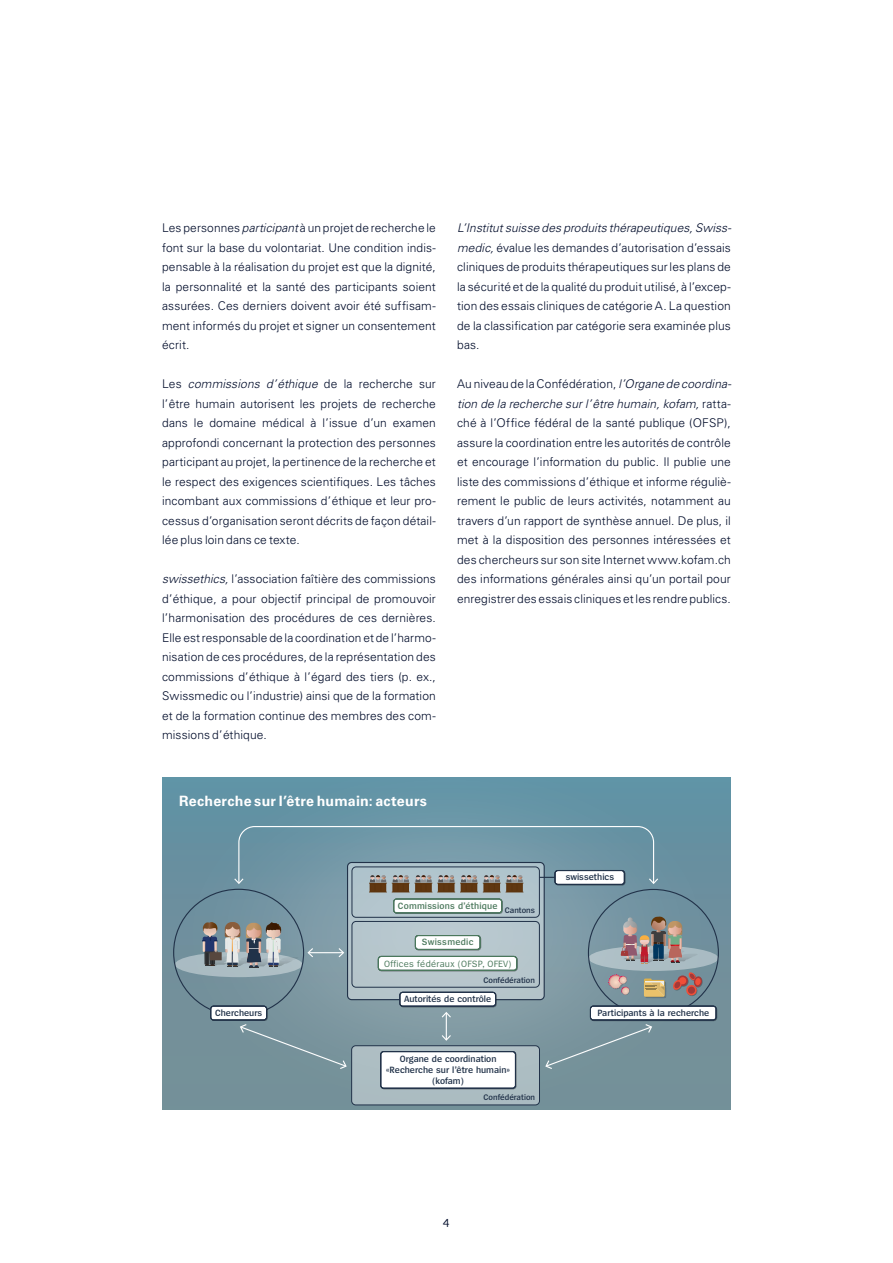
<style>
.page{position:relative;width:893px;height:1263px;background:#fff}
.page>*{position:absolute;margin:0;border:0;box-sizing:border-box;transform-origin:0 0}
.t1{font:700 14.25px "Univers LT";letter-spacing:.015em;color:#fff}
.t2{font:300 12px/19.5px "Univers LT";letter-spacing:.01em;color:#000c2a;text-align:justify}
.t3{font:12px "Maven Pro";color:#000c2a}
.t4{font:600 9.45px/10.8px "Spiegel";color:#213249;text-align:center}
.t5{font:600 9.45px "Spiegel";letter-spacing:.015em;color:#4c795d}
.t6{font:9.45px "Spiegel";letter-spacing:.03em;color:#4c795d}
.t7{font:600 8.4px "Spiegel";color:#213249}
.s1{font-style:italic}
</style>
<div class="page">
<svg style="left:162px;top:777px;width:569px;height:332px;background:#6f929f"></svg>
<div style="left:175px;top:952px;width:127px;height:25px;background:#abbcc3;border-radius:50%"></div>
<svg style="left:203px;top:921px;width:96px;height:47px;background:#8e9497"></svg>
<div style="left:211px;top:1006px;width:56px;height:14px;background:#fff;border-radius:3px"></div>
<div style="left:210px;top:1006px;width:57px;height:14px;border:1px solid #213249;border-radius:3px"></div>
<svg style="left:348px;top:862px;width:196px;height:138px;background:#b0c0c7"></svg>
<div style="left:347px;top:862px;width:198px;height:138px;border:1px solid #213249;border-radius:4px"></div>
<div style="left:400px;top:992px;width:97px;height:15px;border:1px solid #231f20;border-radius:3px"></div>
<div style="left:400px;top:992px;width:96px;height:14px;background:#fff;border-radius:3px"></div>
<div style="left:399px;top:992px;width:97px;height:14px;border:1px solid #213249;border-radius:3px"></div>
<div style="left:400px;top:992px;width:96px;height:14px;border:1px solid #213249;border-radius:3px"></div>
<div style="left:352px;top:867px;width:188px;height:50px;border:1px solid #213249;border-radius:4px"></div>
<div style="left:394px;top:899px;width:108px;height:15px;border:1px solid #231f20;border-radius:3px"></div>
<div style="left:394px;top:899px;width:108px;height:14px;background:#fff;border-radius:3px"></div>
<div style="left:393px;top:899px;width:109px;height:14px;border:1px solid #213249;border-radius:3px"></div>
<div style="left:393px;top:898px;width:109px;height:15px;border:1px solid #4c795d;border-radius:3px"></div>
<div style="left:352px;top:921px;width:188px;height:66px;border:1px solid #213249;border-radius:4px"></div>
<div style="left:378px;top:956px;width:139px;height:14px;background:#fff;border-radius:3px"></div>
<div style="left:378px;top:956px;width:139px;height:15px;border:1px solid #4c795d;border-radius:3px"></div>
<div style="left:415px;top:935px;width:65px;height:14px;background:#fff;border-radius:3px"></div>
<div style="left:415px;top:935px;width:65px;height:15px;border:1px solid #213249;border-radius:3px"></div>
<div style="left:415px;top:935px;width:66px;height:15px;border:1px solid #4c795d;border-radius:3px"></div>
<div style="left:352px;top:1046px;width:187px;height:59px;background:#abbcc2;border-radius:4px"></div>
<div style="left:351px;top:1045px;width:189px;height:60px;border:1px solid #213249;border-radius:4px"></div>
<div style="left:381px;top:1052px;width:135px;height:37px;border:1px solid #231f20;border-radius:3px"></div>
<div style="left:381px;top:1051px;width:134px;height:37px;background:#fff;border-radius:3px"></div>
<div style="left:381px;top:1051px;width:135px;height:37px;border:1px solid #213249;border-radius:3px"></div>
<svg style="left:234px;top:825px;width:424px;height:67px;background:#7c9aa6"></svg>
<hr style="left:309px;top:952px;width:34px;height:1px;background:#fff">
<svg style="left:307px;top:948px;width:6px;height:9px"></svg>
<svg style="left:339px;top:948px;width:5px;height:9px"></svg>
<svg style="left:442px;top:1012px;width:9px;height:29px"></svg>
<div style="left:545px;top:1024px;width:107px;height:45px;background:#76929b"></div>
<div style="left:588px;top:945px;width:130px;height:26px;background:#acbec5;border-radius:50%"></div>
<svg style="left:621px;top:916px;width:78px;height:48px;background:#8e8a8c"></svg>
<svg style="left:673px;top:972px;width:30px;height:25px"></svg>
<svg style="left:608px;top:974px;width:22px;height:21px"></svg>
<svg style="left:644px;top:978px;width:22px;height:20px"></svg>
<div style="left:590px;top:1006px;width:127px;height:15px;border:1px solid #231f20;border-radius:3px"></div>
<div style="left:590px;top:1006px;width:126px;height:14px;background:#fff;border-radius:3px"></div>
<div style="left:590px;top:1006px;width:126px;height:14px;border:1px solid #213249;border-radius:3px"></div>
<div style="left:240px;top:1024px;width:107px;height:45px;background:#76929b"></div>
<p class="t2" style="left:162px;top:218px;width:275px">Les personnes <span class="s1">participant</span> à un projet de recherche le font sur la base du volontariat. Une condition indis&shy;pensable à la réalisation du projet est que la dignité, la personnalité et la santé des participants soient assurées. Ces derniers doivent avoir été suffisam&shy;ment informés du projet et signer un consentement écrit.</p>
<p class="t2" style="left:162px;top:374px;width:275px">Les <span class="s1">commissions d’éthique</span> de la recherche sur l’être humain autorisent les projets de recherche dans le domaine médical à l’issue d’un examen approfondi concernant la protection des personnes participant au projet, la pertinence de la recherche et le respect des exigences scientifiques. Les tâches incombant aux commissions d’éthique et leur pro&shy;cessus d’organisation seront décrits de façon détail&shy;lée plus loin dans ce texte.</p>
<p class="t2" style="left:162px;top:569px;width:275px"><span class="s1">swissethics,</span> l’association faîtière des commissions d’éthique, a pour objectif principal de promouvoir l’harmonisation des procédures de ces dernières.<br>Elle est responsable de la coordination et de l’harmo&shy;nisation de ces procédures, de la représentation des commissions d’éthique à l’égard des tiers (p. ex., Swissmedic ou l’industrie) ainsi que de la formation et de la formation continue des membres des com&shy;missions d’éthique.</p>
<p class="t2" style="left:457px;top:218px;width:276px"><span class="s1">L’Institut suisse des produits thérapeutiques, Swiss&shy;medic,</span> évalue les demandes d’autorisation d’essais cliniques de produits thérapeutiques sur les plans de la sécurité et de la qualité du produit utilisé, à l’excep&shy;tion des essais cliniques de catégorie A. La question de la classification par catégorie sera examinée plus bas.</p>
<p class="t2" style="left:457px;top:374px;width:276px">Au niveau de la Confédération, <span class="s1">l’Organe de coordina&shy;tion de la recherche sur l’être humain, kofam,</span> ratta&shy;ché à l’Office fédéral de la santé publique (OFSP), assure la coordination entre les autorités de contrôle et encourage l’information du public. Il publie une liste des commissions d’éthique et informe réguliè&shy;rement le public de leurs activités, notamment au travers d’un rapport de synthèse annuel. De plus, il met à la disposition des personnes intéressées et des chercheurs sur son site Internet www.kofam.ch des informations générales ainsi qu’un portail pour enregistrer des essais cliniques et les rendre publics.</p>
<p class="t1" style="left:179px;top:792px;width:249px">Recherche sur l’être humain: acteurs</p>
<p class="t4" style="left:566px;top:872px;width:50px">swissethics</p>
<p class="t5" style="left:398px;top:901px;width:139px">Commissions d’éthique <sub>Cantons</sub></p>
<p class="t5" style="left:422px;top:937px;width:53px">Swissmedic</p>
<p class="t6" style="left:384px;top:959px;width:129px">Offices fédéraux (OFSP, OFEV)</p>
<p class="t7" style="left:483px;top:976px;width:53px">Confédération</p>
<p class="t4" style="left:215px;top:1008px;width:49px">Chercheurs</p>
<p class="t4" style="left:404px;top:994px;width:89px">Autorités de contrôle</p>
<p class="t4" style="left:386px;top:1053px;width:126px">Organe de coordination «Recherche sur l’être humain» (kofam)</p>
<p class="t7" style="left:483px;top:1093px;width:53px">Confédération</p>
<p class="t3" style="left:443px;top:1216px;width:9px">4</p>
<p class="t4" style="left:597px;top:1008px;width:113px">Participants à la recherche</p>
</div>
